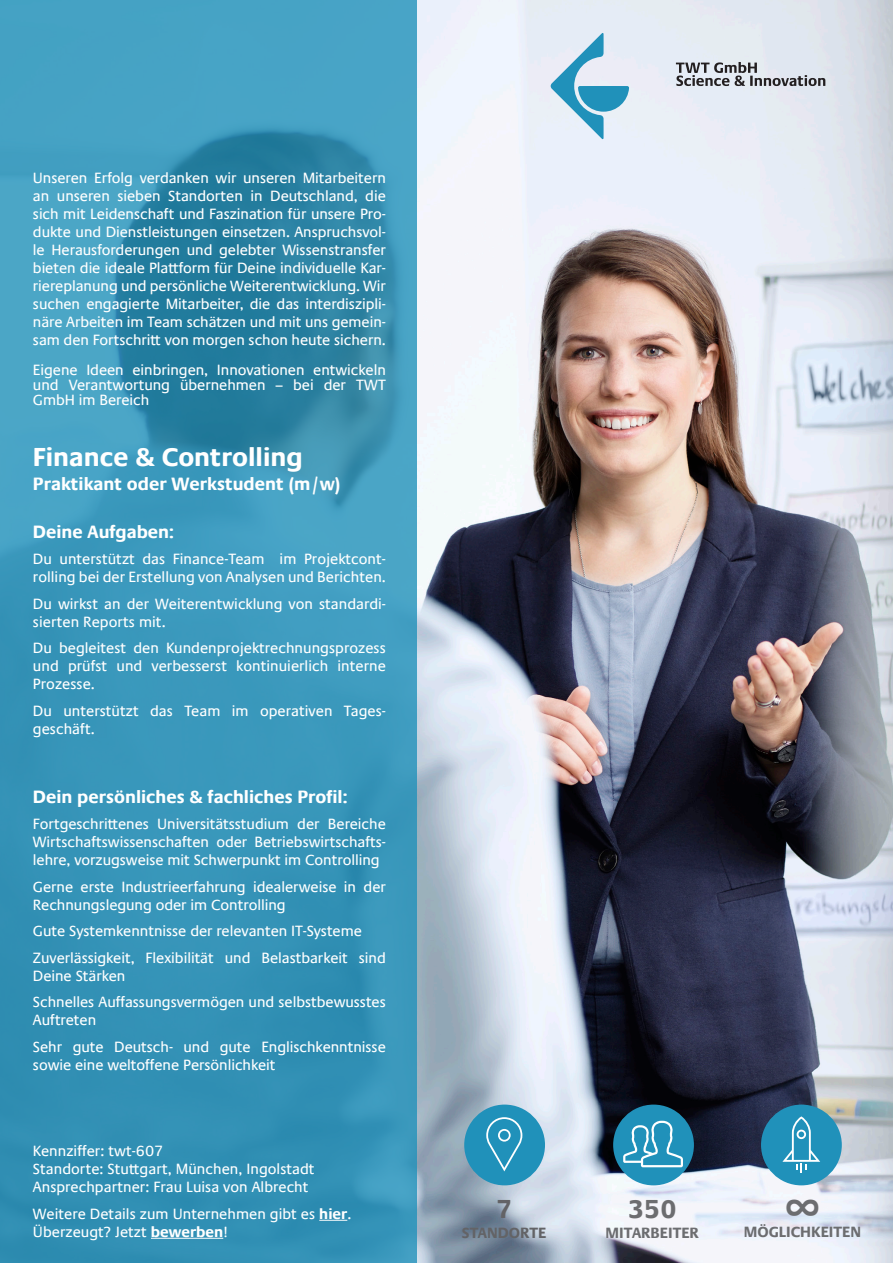
<style>
.page{position:relative;width:893px;height:1263px;background:#fff}
.page>*{position:absolute;margin:0;border:0;box-sizing:border-box;transform-origin:0 0}
.t1{font:700 43.5px "Praxis Com";color:#6c6d70}
.t2{font:700 26.25px "Praxis Com";color:#fff}
.t3{font:700 26.25px "Praxis Com";color:#6c6d70}
.t4{font:700 26.25px "Praxis Com";color:#636366}
.t5{font:700 18px "Praxis Com";color:#fff}
.t6{font:15px/18px "Praxis Com";letter-spacing:-.005em;color:#fff}
.t7{font:700 15px "Praxis Com";color:#6c6d70}
.t8{font:700 15px "Praxis Com";color:#636366}
.s1{font-weight:700}
</style>
<div class="page">
<img style="left:417px;top:0;width:476px;height:1262px">
<svg style="left:0;top:0;width:417px;height:1263px;background:#3895b8"></svg>
<svg style="left:676px;top:62px;width:149px;height:24px;background:#acafb6"></svg>
<svg style="left:551px;top:33px;width:78px;height:106px;background:#a9d0e3"></svg>
<svg style="left:319px;top:1220px;width:28px;height:1px"></svg>
<hr style="left:151px;top:1238px;width:72px;height:1px;background:#fff">
<div style="left:613px;top:1104px;width:81px;height:81px;background:#2091ba;border-radius:50%"></div>
<div style="left:464px;top:1104px;width:81px;height:81px;background:#2091ba;border-radius:50%"></div>
<div style="left:761px;top:1104px;width:81px;height:81px;background:#2091ba;border-radius:50%"></div>
<svg style="left:623px;top:1121px;width:60px;height:46px"></svg>
<svg style="left:782px;top:1116px;width:38px;height:57px"></svg>
<svg style="left:486px;top:1117px;width:36px;height:54px"></svg>
<p class="t6" style="left:33px;top:169px;width:354px;text-align:justify">Unseren Erfolg verdanken wir unseren Mitarbeitern an unseren sieben Standorten in Deutschland, die sich mit Leidenschaft und Faszination für unsere Pro&shy;dukte und Dienstleistungen einsetzen. Anspruchsvol&shy;le Herausforderungen und gelebter Wissenstransfer bieten die ideale Plattform für Deine individuelle Kar&shy;riereplanung und persönliche Weiterentwicklung. Wir suchen engagierte Mitarbeiter, die das interdiszipli&shy;näre Arbeiten im Team schätzen und mit uns gemein&shy;sam den Fortschritt von morgen schon heute sichern.</p>
<p class="t6" style="left:33px;top:362px;width:354px;line-height:15px;text-align:justify">Eigene Ideen einbringen, Innovationen entwickeln und Verantwortung übernehmen – bei der TWT GmbH im Bereich</p>
<p class="t2" style="left:33px;top:441px;width:271px">Finance &amp; Controlling</p>
<p class="t5" style="left:33px;top:473px;width:309px">Praktikant oder Werkstudent (m/w)</p>
<p class="t5" style="left:33px;top:521px;width:143px">Deine Aufgaben:</p>
<p class="t6" style="left:33px;top:550px;width:354px">Du unterstützt das Finance-Team im Projektcont&shy;rolling bei der Erstellung von Analysen und Berichten.</p>
<p class="t6" style="left:33px;top:594px;width:354px">Du wirkst an der Weiterentwicklung von standardi&shy;sierten Reports mit.</p>
<p class="t6" style="left:33px;top:639px;width:354px;text-align:justify">Du begleitest den Kundenprojektrechnungsprozess und prüfst und verbesserst kontinuierlich interne Prozesse.</p>
<p class="t6" style="left:33px;top:701px;width:354px">Du unterstützt das Team im operativen Tages&shy;geschäft.</p>
<p class="t5" style="left:33px;top:786px;width:316px">Dein persönliches &amp; fachliches Profil:</p>
<p class="t6" style="left:33px;top:815px;width:354px;text-align:justify">Fortgeschrittenes Universitätsstudium der Bereiche Wirtschaftswissenschaften oder Betriebswirtschafts&shy;lehre, vorzugsweise mit Schwerpunkt im Controlling</p>
<p class="t6" style="left:33px;top:878px;width:354px">Gerne erste Industrieerfahrung idealerweise in der<br>Rechnungslegung oder im Controlling</p>
<p class="t6" style="left:33px;top:922px;width:331px">Gute Systemkenntnisse der relevanten IT-Systeme</p>
<p class="t6" style="left:33px;top:949px;width:354px">Zuverlässigkeit, Flexibilität und Belastbarkeit sind<br>Deine Stärken</p>
<p class="t6" style="left:33px;top:993px;width:354px">Schnelles Auffassungsvermögen und selbstbewusstes<br>Auftreten</p>
<p class="t6" style="left:33px;top:1038px;width:354px">Sehr gute Deutsch- und gute Englischkenntnisse sowie eine weltoffene Persönlichkeit</p>
<p class="t6" style="left:33px;top:1142px;width:132px">Kennziffer: twt-607</p>
<p class="t6" style="left:33px;top:1160px;width:283px">Standorte: Stuttgart, München, Ingolstadt<br>Ansprechpartner: Frau Luisa von Albrecht</p>
<p class="t6" style="left:33px;top:1205px;width:320px">Weitere Details zum Unternehmen gibt es <span class="s1">hier</span>.</p>
<p class="t6" style="left:33px;top:1223px;width:197px">Überzeugt? Jetzt <span class="s1">bewerben</span>!</p>
<p class="t4" style="left:496px;top:1193px;width:18px">7</p>
<p class="t8" style="left:462px;top:1223px;width:86px">STANDORTE</p>
<p class="t1" style="left:784px;top:1181px;width:39px">∞</p>
<p class="t3" style="left:628px;top:1193px;width:50px">350</p>
<p class="t7" style="left:606px;top:1223px;width:95px">MITARBEITER</p>
<p class="t7" style="left:744px;top:1223px;width:119px">MÖGLICHKEITEN</p>
</div>
